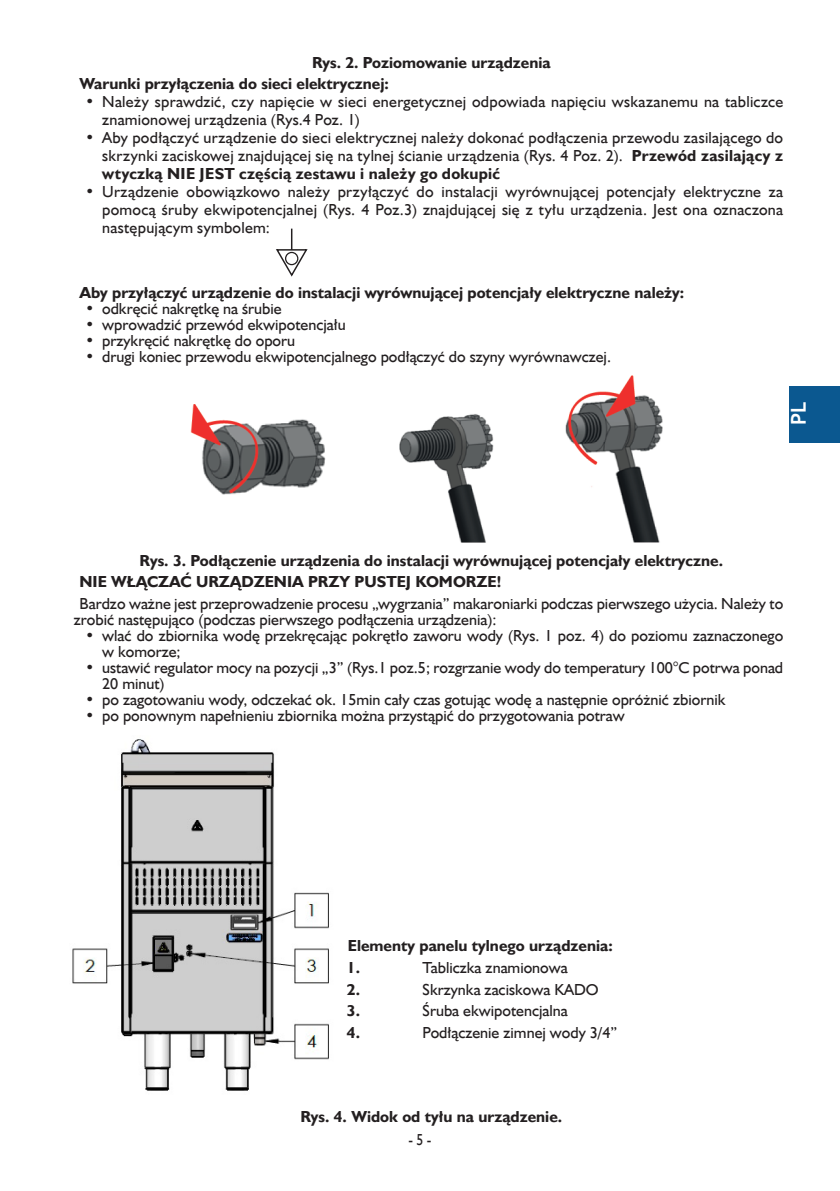
<style>
.page{position:relative;width:840px;height:1191px;background:#fff}
.page>*{position:absolute;margin:0;border:0;box-sizing:border-box;transform-origin:0 0}
.t1{font:700 20.6px "Trebuchet MS";color:#fff}
.Tekst_podstawowy{font:16px/18px "Humanst 521 EU";color:#231f20}
.Tekst_podstawowy_bol{font:700 16px "Humanst 521 EU";color:#231f20}
.Podpis_rysunku{font:700 16px "Humanst 521 EU";color:#231f20}
.Tekst_podstawowy-2{font:16px "Humanst 521 EU";color:#231f20;scale:.86 1}
.s1{font-weight:700}
</style>
<div class="page">
<div style="left:788px;top:386px;width:51px;height:56px;background:#0b5890"></div>
<svg style="left:276px;top:229px;width:32px;height:47px"></svg>
<div style="left:285px;top:252px;width:13px;height:13px;border:1px solid #231f20;border-radius:50%"></div>
<img style="left:190px;top:375px;width:473px;height:168px">
<img style="left:72px;top:739px;width:257px;height:352px">
<p class="Podpis_rysunku" style="left:312px;top:52px;width:240px">Rys. 2. Poziomowanie urządzenia</p>
<p class="Tekst_podstawowy_bol" style="left:79px;top:74px;width:311px">Warunki przyłączenia do sieci elektrycznej:</p>
<p class="Tekst_podstawowy" style="left:102px;top:93px;width:682px;text-indent:-17px"><span class="s1">•</span> Należy sprawdzić, czy napięcie w sieci energetycznej odpowiada napięciu wskazanemu na tabliczce znamionowej urządzenia (Rys.4 Poz. 1)</p>
<p class="Tekst_podstawowy" style="left:102px;top:129px;width:682px;text-align:justify;text-indent:-17px"><span class="s1">•</span> Aby podłączyć urządzenie do sieci elektrycznej należy dokonać podłączenia przewodu zasilającego do skrzynki zaciskowej znajdującej się na tylnej ścianie urządzenia (Rys. 4 Poz. 2). <span class="s1">Przewód zasilający z wtyczką NIE JEST częścią zestawu i należy go dokupić</span></p>
<p class="Tekst_podstawowy" style="left:102px;top:183px;width:682px;text-align:justify;text-indent:-17px"><span class="s1">•</span> Urządzenie obowiązkowo należy przyłączyć do instalacji wyrównującej potencjały elektryczne za pomocą śruby ekwipotencjalnej (Rys. 4 Poz.3) znajdującej się z tyłu urządzenia. Jest ona oznaczona następującym symbolem:</p>
<p class="Tekst_podstawowy_bol" style="left:79px;top:283px;width:606px">Aby przyłączyć urządzenie do instalacji wyrównującej potencjały elektryczne należy:</p>
<p class="Tekst_podstawowy" style="left:85px;top:300px;width:198px"><span class="s1">•</span> odkręcić nakrętkę na śrubie</p>
<p class="Tekst_podstawowy" style="left:85px;top:316px;width:262px"><span class="s1">•</span> wprowadzić przewód ekwipotencjału</p>
<p class="Tekst_podstawowy" style="left:85px;top:332px;width:211px"><span class="s1">•</span> przykręcić nakrętkę do oporu</p>
<p class="Tekst_podstawowy" style="left:85px;top:348px;width:527px"><span class="s1">•</span> drugi koniec przewodu ekwipotencjalnego podłączyć do szyny wyrównawczej.</p>
<p class="t1" style="left:785px;top:425px;width:25px;rotate:-90deg">PL</p>
<p class="Podpis_rysunku" style="left:139px;top:550px;width:584px">Rys. 3. Podłączenie urządzenia do instalacji wyrównującej potencjały elektryczne.</p>
<p class="Tekst_podstawowy_bol" style="left:79px;top:572px;width:423px">NIE WŁĄCZAĆ URZĄDZENIA PRZY PUSTEJ KOMORZE!</p>
<p class="Tekst_podstawowy" style="left:74px;top:595px;width:710px;line-height:16px;text-indent:6px">Bardzo ważne jest przeprowadzenie procesu „wygrzania” makaroniarki podczas pierwszego użycia. Należy to zrobić następująco (podczas pierwszego podłączenia urządzenia):</p>
<p class="Tekst_podstawowy" style="left:102px;top:627px;width:682px;line-height:16px;text-indent:-17px"><span class="s1">•</span> wlać do zbiornika wodę przekręcając pokrętło zaworu wody (Rys. 1 poz. 4) do poziomu zaznaczonego w komorze;</p>
<p class="Tekst_podstawowy" style="left:102px;top:659px;width:682px;line-height:16px;text-indent:-17px"><span class="s1">•</span> ustawić regulator mocy na pozycji „3” (Rys.1 poz.5; rozgrzanie wody do temperatury 100°C potrwa ponad<br>20 minut)</p>
<p class="Tekst_podstawowy" style="left:85px;top:690px;width:641px"><span class="s1">•</span> po zagotowaniu wody, odczekać ok. 15min cały czas gotując wodę a następnie opróżnić zbiornik</p>
<p class="Tekst_podstawowy" style="left:85px;top:706px;width:541px"><span class="s1">•</span> po ponownym napełnieniu zbiornika można przystąpić do przygotowania potraw</p>
<p class="Tekst_podstawowy_bol" style="left:347px;top:935px;width:266px">Elementy panelu tylnego urządzenia:</p>
<p class="Tekst_podstawowy_bol" style="left:347px;top:957px;width:15px">1.</p>
<p class="Tekst_podstawowy" style="left:422px;top:958px;width:146px">Tabliczka znamionowa</p>
<p class="Tekst_podstawowy_bol" style="left:347px;top:979px;width:15px">2.</p>
<p class="Tekst_podstawowy" style="left:422px;top:980px;width:177px">Skrzynka zaciskowa KADO</p>
<p class="Tekst_podstawowy_bol" style="left:347px;top:1000px;width:15px">3.</p>
<p class="Tekst_podstawowy" style="left:422px;top:1001px;width:146px">Śruba ekwipotencjalna</p>
<p class="Tekst_podstawowy_bol" style="left:347px;top:1022px;width:15px">4.</p>
<p class="Tekst_podstawowy" style="left:422px;top:1023px;width:196px">Podłączenie zimnej wody 3/4”</p>
<p class="Podpis_rysunku" style="left:300px;top:1106px;width:263px">Rys. 4. Widok od tyłu na urządzenie.</p>
<p class="Tekst_podstawowy-2" style="left:408px;top:1129px;width:28px">- 5 -</p>
</div>
